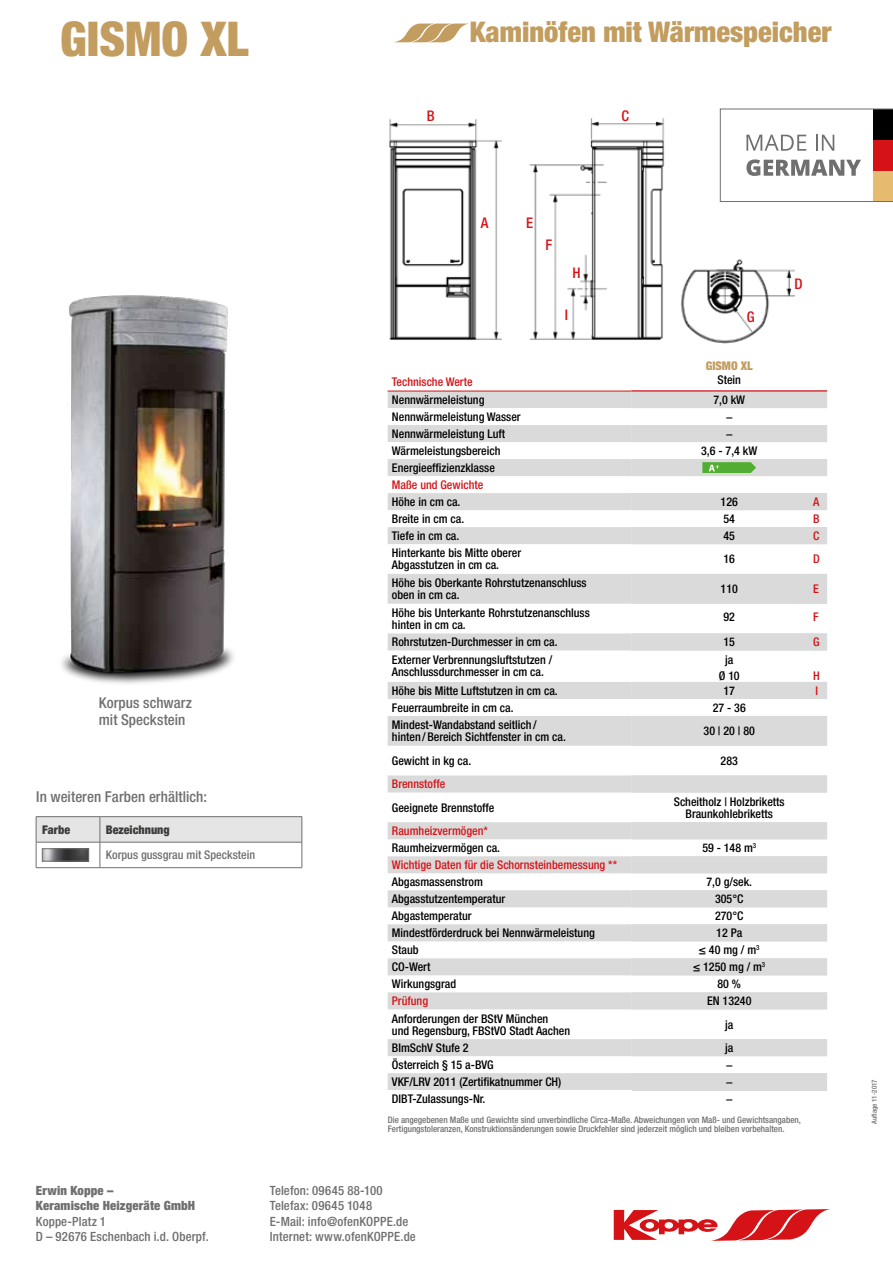
<style>
.page{position:relative;width:893px;height:1263px;background:#fff}
.page>*{position:absolute;margin:0;border:0;box-sizing:border-box;transform-origin:0 0}
.t1{font:900 condensed 48px "Helvetica Neue LT Pro";color:#c29d5f}
.t2{font:900 condensed 28.5px "Helvetica Neue LT Pro";color:#c29d5f}
.t3{font:500 condensed 15px/16.5px "Helvetica Neue LT Pro";letter-spacing:.005em;color:#706f6f}
.t4{font:500 condensed 14.7px "Helvetica Neue LT Pro";color:#d51317}
.t5{font:500 condensed 12.75px/15.3px "Helvetica Neue LT Pro";letter-spacing:.01em;color:#706f6f}
.t6{font:900 condensed 12.75px/15.3px "Helvetica Neue LT Pro";letter-spacing:.015em;color:#706f6f}
.t7{font:500 condensed 12px/17px "Helvetica Neue LT Pro";color:#000}
.t8{font:500 condensed 12px/17.1px "Helvetica Neue LT Pro";color:#d51317}
.t9{font:500 condensed 12px "Helvetica Neue LT Pro";color:#706f6f}
.t10{font:900 condensed 12px "Helvetica Neue LT Pro";color:#3c3c3b}
.t11{font:900 condensed 12px "Helvetica Neue LT Pro";color:#c29d5f}
.t12{font:500 condensed 9px/9px "Helvetica Neue LT Pro";color:#706f6f}
.t13{font:500 condensed 7.05px "Helvetica Neue LT Pro";color:#706f6f}
</style>
<div class="page">
<img style="left:61px;top:295px;width:173px;height:389px">
<svg style="left:631px;top:392px;width:196px;height:698px"></svg>
<hr style="left:631px;top:391px;width:196px;height:1px;background:#d51317">
<svg style="left:702px;top:462px;width:54px;height:11px"></svg>
<img style="left:389px;top:117px;width:276px;height:223px">
<img style="left:681px;top:259px;width:115px;height:85px">
<svg style="left:614px;top:1209px;width:217px;height:32px"></svg>
<svg style="left:388px;top:392px;width:243px;height:50px;fill:#dadada"></svg>
<svg style="left:388px;top:459px;width:243px;height:631px"></svg>
<hr style="left:388px;top:391px;width:243px;height:1px;background:#d51317">
<svg style="left:720px;top:108px;width:173px;height:94px"></svg>
<svg style="left:395px;top:24px;width:72px;height:18px"></svg>
<hr style="left:36px;top:816px;width:64px;height:1px;background:#706f6f">
<hr style="left:100px;top:816px;width:202px;height:1px;background:#706f6f">
<svg style="left:36px;top:817px;width:267px;height:51px"></svg>
<img style="left:44px;top:850px;width:43px;height:9px">
<div style="left:42px;top:848px;width:47px;height:13px;border:1px solid #706f6f"></div>
<h1 class="t1" style="left:60px;top:10px;width:190px">GISMO XL</h1>
<h2 class="t2" style="left:470px;top:15px;width:363px">Kaminöfen mit Wärmespeicher</h2>
<p class="t4" style="left:427px;top:107px;width:9px">B</p>
<p class="t4" style="left:621px;top:107px;width:9px">C</p>
<p class="t3" style="left:99px;top:694px;width:95px">Korpus schwarz mit Speckstein</p>
<p class="t3" style="left:36px;top:788px;width:172px">In weiteren Farben erhältlich:</p>
<p class="t10" style="left:42px;top:822px;width:30px">Farbe</p>
<p class="t10" style="left:106px;top:822px;width:65px">Bezeichnung</p>
<p class="t9" style="left:106px;top:848px;width:151px">Korpus gussgrau mit Speckstein</p>
<p class="t4" style="left:481px;top:214px;width:9px">A</p>
<p class="t4" style="left:526px;top:214px;width:9px">E</p>
<p class="t4" style="left:545px;top:236px;width:8px">F</p>
<p class="t4" style="left:572px;top:264px;width:10px">H</p>
<p class="t4" style="left:565px;top:306px;width:5px">I</p>
<p class="t4" style="left:747px;top:308px;width:9px">G</p>
<p class="t4" style="left:794px;top:275px;width:10px">D</p>
<p class="t8" style="left:392px;top:373px;width:82px">Technische Werte</p>
<p class="t7" style="left:392px;top:391px;width:130px">Nennwärmeleistung<br>Nennwärmeleistung Wasser<br>Nennwärmeleistung Luft<br>Wärmeleistungsbereich<br>Energieeffizienzklasse</p>
<p class="t8" style="left:392px;top:476px;width:93px">Maße und Gewichte</p>
<p class="t7" style="left:392px;top:493px;width:131px">Höhe in cm ca.<br>Breite in cm ca.<br>Tiefe in cm ca.<br>Hinterkante bis Mitte oberer</p>
<p class="t7" style="left:392px;top:556px;width:196px;line-height:17.7px">Abgasstutzen in cm ca.<br>Höhe bis Oberkante Rohrstutzenanschluss</p>
<p class="t7" style="left:392px;top:586px;width:199px;line-height:17.7px">oben in cm ca.<br>Höhe bis Unterkante Rohrstutzenanschluss</p>
<p class="t7" style="left:392px;top:615px;width:167px;line-height:17.9px">hinten in cm ca.<br>Rohrstutzen-Durchmesser in cm ca.<br>Externer Verbrennungsluftstutzen /</p>
<p class="t7" style="left:392px;top:663px;width:167px;line-height:18.3px">Anschlussdurchmesser in cm ca.<br>Höhe bis Mitte Luftstutzen in cm ca.</p>
<p class="t7" style="left:392px;top:699px;width:146px;line-height:17.4px">Feuerraumbreite in cm ca.<br>Mindest-Wandabstand seitlich /</p>
<p class="t7" style="left:392px;top:725px;width:176px;line-height:23.7px">hinten /Bereich Sichtfenster in cm ca.<br>Gewicht in kg ca.</p>
<p class="t8" style="left:392px;top:775px;width:55px">Brennstoffe</p>
<p class="t7" style="left:392px;top:799px;width:104px">Geeignete Brennstoffe</p>
<p class="t8" style="left:392px;top:822px;width:98px">Raumheizvermögen*</p>
<p class="t7" style="left:392px;top:839px;width:110px">Raumheizvermögen ca.</p>
<p class="t8" style="left:392px;top:856px;width:227px">Wichtige Daten für die Schornsteinbemessung **</p>
<p class="t7" style="left:392px;top:873px;width:205px">Abgasmassenstrom<br>Abgasstutzentemperatur<br>Abgastemperatur<br>Mindestförderdruck bei Nennwärmeleistung<br>Staub<br>CO-Wert<br>Wirkungsgrad</p>
<p class="t8" style="left:392px;top:992px;width:38px">Prüfung</p>
<p class="t7" style="left:392px;top:1012px;width:180px;line-height:12px">Anforderungen der BStV München<br>und Regensburg, FBStVO Stadt Aachen</p>
<p class="t7" style="left:392px;top:1039px;width:171px">BImSchV Stufe 2<br>Österreich § 15 a-BVG<br>VKF/LRV 2011 (Zertifikatnummer CH)<br>DIBT-Zulassungs-Nr.</p>
<p class="t11" style="left:706px;top:358px;width:49px">GISMO XL</p>
<p class="t7" style="left:713px;top:370px;width:33px;line-height:19.6px;text-align:center">Stein<br>7,0 kW</p>
<p class="t7" style="left:701px;top:408px;width:58px;text-align:center">−<br>−<br>3,6 - 7,4 kW</p>
<p class="t7" style="left:721px;top:493px;width:19px">126<br>54<br>45</p>
<p class="t7" style="left:723px;top:550px;width:13px">16</p>
<p class="t7" style="left:721px;top:580px;width:19px">110</p>
<p class="t7" style="left:723px;top:603px;width:13px;line-height:25.5px">92<br>15</p>
<p class="t7" style="left:719px;top:652px;width:22px;line-height:15.3px;text-align:center">ja<br>Ø 10<br>17</p>
<p class="t7" style="left:704px;top:696px;width:53px;line-height:23.4px;text-align:center">27 - 36<br>30 | 20 | 80</p>
<p class="t7" style="left:721px;top:752px;width:19px">283</p>
<p class="t7" style="left:674px;top:795px;width:112px;line-height:12px;text-align:center">Scheitholz | Holzbriketts<br>Braunkohlebriketts</p>
<p class="t7" style="left:702px;top:839px;width:55px">59 - 148 m<sup>3</sup></p>
<p class="t7" style="left:693px;top:873px;width:74px;text-align:center">7,0 g/sek.<br>305°C<br>270°C<br>12 Pa<br>≤ 40 mg / m<sup>3<br></sup>≤ 1250 mg / m<sup>3<br></sup>80 %<br>EN 13240</p>
<p class="t7" style="left:725px;top:1012px;width:10px;line-height:23.4px">ja ja</p>
<p class="t7" style="left:726px;top:1056px;width:9px;text-align:justify">− − −</p>
<p class="t12" style="left:388px;top:1115px;width:415px">Die angegebenen Maße und Gewichte sind unverbindliche Circa-Maße. Abweichungen von Maß- und Gewichtsangaben,<br>Fertigungstoleranzen, Konstruktionsänderungen sowie Druckfehler sind jederzeit möglich und bleiben vorbehalten.</p>
<p class="t8" style="left:813px;top:493px;width:8px;text-align:justify">A B C</p>
<p class="t8" style="left:813px;top:550px;width:8px">D</p>
<p class="t8" style="left:813px;top:580px;width:7px">E</p>
<p class="t8" style="left:813px;top:604px;width:8px;line-height:25.3px">F<br>G</p>
<p class="t8" style="left:813px;top:668px;width:8px;line-height:14.7px">H<br>I</p>
<p class="t6" style="left:36px;top:1182px;width:161px">Erwin Koppe –<br>Keramische Heizgeräte GmbH</p>
<p class="t5" style="left:36px;top:1213px;width:174px">Koppe-Platz 1<br>D – 92676 Eschenbach i.d. Oberpf.</p>
<p class="t5" style="left:270px;top:1182px;width:148px">Telefon: 09645 88-100<br>Telefax: 09645 1048<br>E-Mail: info@ofenKOPPE.de<br>Internet: www.ofenKOPPE.de</p>
<p class="t13" style="left:870px;top:1124px;width:46px;rotate:-90deg">Auflage 11-2017</p>
</div>
